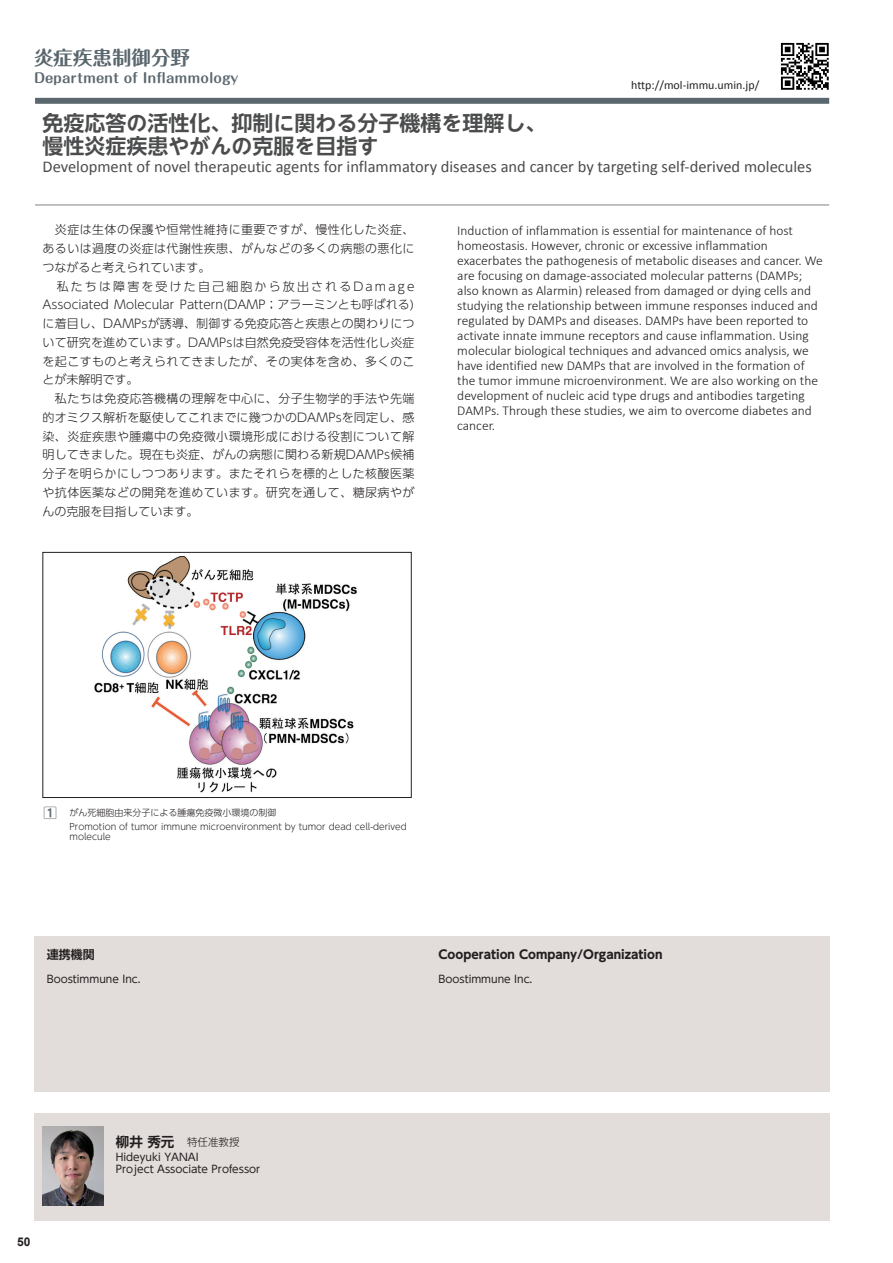
<style>
.page{position:relative;width:893px;height:1263px;background:#fff}
.page>*{position:absolute;margin:0;border:0;box-sizing:border-box;transform-origin:0 0}
.t1{font:700 21px "UD Shin Go NT Pro De";color:#4b4c4d}
.t2{font:700 19.5px "Maru Fo Pro";color:#5a676e}
.t3{font:16.5px "Calibri";color:#4b4c4d}
.t4{font:300 13.5px/15px "Calibri";color:#231f20}
.t5{font:700 13.5px "Maru Fo Pro";color:#5a676e}
.t6{font:700 13.5px "Shin Go Pr 5 De";color:#231f20}
.t7{font:700 13.5px "UD Shin Go Pro De";color:#5a676e}
.t8{font:300 12px/18.8px "UD Shin Go Pro";letter-spacing:.035em;color:#231f20;text-align:justify}
.t9{font:700 12px "UD Shin Go Pro";color:#231f20}
.t10{font:12px "Calibri";color:#231f20}
.t11{font:700 12px "UD Shin Go NT Pro De";color:#231f20}
.t12{font:700 12px "Arial";color:#231f20}
.t13{font:10.5px "UD Shin Go Pro";color:#231f20}
.t14{font:10.5px "UD Shin Go NT Pro";color:#231f20}
.t15{font:300 10.5px "UD Shin Go Pro";color:#231f20}
.t16{font:300 9px/10.5px "UD Shin Go Pro";color:#231f20}
</style>
<div class="page">
<div style="left:34px;top:1113px;width:795px;height:107px;background:#e2ddda"></div>
<div style="left:34px;top:936px;width:795px;height:155px;background:#e2ddda"></div>
<hr style="left:35px;top:205px;width:794px;height:1px;background:#808285">
<img style="left:43px;top:1127px;width:61px;height:79px">
<div style="left:35px;top:98px;width:794px;height:6px;background:#5a676e"></div>
<img style="left:781px;top:43px;width:48px;height:47px">
<img style="left:94px;top:557px;width:263px;height:236px">
<div style="left:43px;top:552px;width:368px;height:246px;border:1px solid #231f20"></div>
<p class="t2" style="left:34px;top:42px;width:157px">炎症疾患制御分野</p>
<p class="t5" style="left:34px;top:67px;width:206px">Department of Inflammology</p>
<p class="t10" style="left:631px;top:77px;width:130px">http://mol-immu.umin.jp/</p>
<p class="t1" style="left:43px;top:106px;width:506px">免疫応答の活性化、抑制に関わる分子機構を理解し、</p>
<p class="t1" style="left:43px;top:129px;width:338px">慢性炎症疾患やがんの克服を目指す</p>
<p class="t3" style="left:43px;top:156px;width:771px">Development of novel therapeutic agents for inflammatory diseases and cancer by targeting self-derived molecules</p>
<p class="t8" style="left:43px;top:220px;width:373px">　炎症は生体の保護や恒常性維持に重要ですが、慢性化した炎症、あるいは過度の炎症は代謝性疾患、がんなどの多くの病態の悪化につながると考えられています。</p>
<p class="t8" style="left:43px;top:276px;width:373px">　私たちは障害を受けた自己細胞から放出されるDamage Associated Molecular Pattern(DAMP；アラーミンとも呼ばれる)に着目し、DAMPsが誘導、制御する免疫応答と疾患との関わりについて研究を進めています。DAMPsは自然免疫受容体を活性化し炎症を起こすものと考えられてきましたが、その実体を含め、多くのことが未解明です。</p>
<p class="t8" style="left:43px;top:389px;width:373px">　私たちは免疫応答機構の理解を中心に、分子生物学的手法や先端的オミクス解析を駆使してこれまでに幾つかのDAMPsを同定し、感染、炎症疾患や腫瘍中の免疫微小環境形成における役割について解明してきました。現在も炎症、がんの病態に関わる新規DAMPs候補分子を明らかにしつつあります。またそれらを標的とした核酸医薬や抗体医薬などの開発を進めています。研究を通して、糖尿病やがんの克服を目指しています。</p>
<p class="t4" style="left:457px;top:222px;width:367px">Induction of inflammation is essential for maintenance of host homeostasis. However, chronic or excessive inflammation exacerbates the pathogenesis of metabolic diseases and cancer. We are focusing on damage-associated molecular patterns (DAMPs; also known as Alarmin) released from damaged or dying cells and studying the relationship between immune responses induced and regulated by DAMPs and diseases. DAMPs have been reported to activate innate immune receptors and cause inflammation. Using molecular biological techniques and advanced omics analysis, we have identified new DAMPs that are involved in the formation of the tumor immune microenvironment. We are also working on the development of nucleic acid type drugs and antibodies targeting DAMPs. Through these studies, we aim to overcome diabetes and cancer.</p>
<p class="t7" style="left:43px;top:801px;width:15px">1</p>
<p class="t16" style="left:70px;top:807px;width:209px">がん死細胞由来分子による腫瘍免疫微小環境の制御</p>
<p class="t16" style="left:70px;top:820px;width:339px">Promotion of tumor immune microenvironment by tumor dead cell-derived molecule</p>
<p class="t11" style="left:47px;top:944px;width:49px">連携機関</p>
<p class="t9" style="left:438px;top:944px;width:225px">COOPERATION COMPANY/ORGANIZATION</p>
<p class="t14" style="left:47px;top:970px;width:95px">Boostimmune Inc.</p>
<p class="t13" style="left:438px;top:970px;width:95px">Boostimmune Inc.</p>
<p class="t12" style="left:17px;top:1234px;width:15px">50</p>
<p class="t6" style="left:116px;top:1131px;width:60px">柳井 秀元</p>
<p class="t15" style="left:187px;top:1133px;width:54px">特任准教授</p>
<p class="t13" style="left:116px;top:1149px;width:84px">Hideyuki YANAI</p>
<p class="t13" style="left:116px;top:1161px;width:146px">Project Associate Professor</p>
</div>
